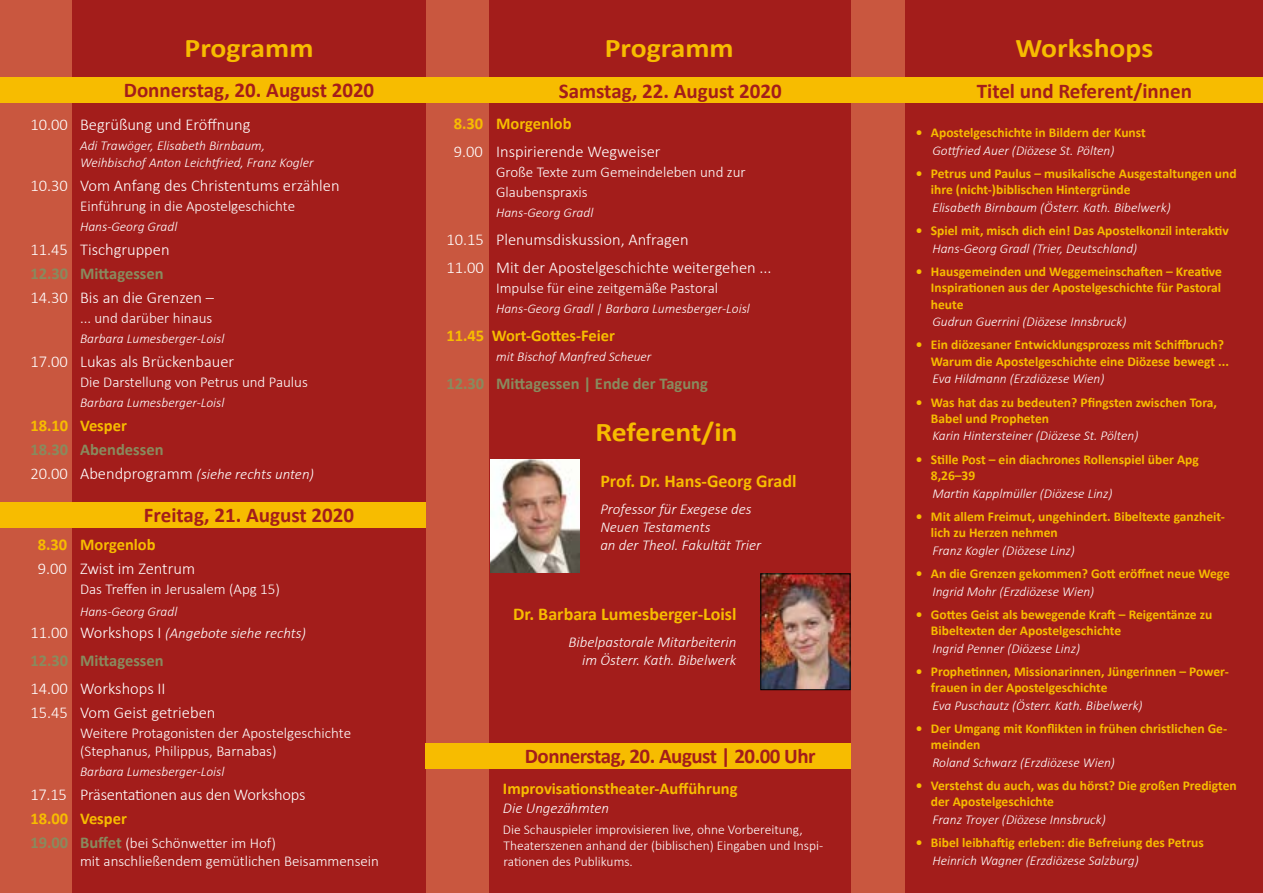
<style>
.page{position:relative;width:1263px;height:893px;background:#c9573f}
.page>*{position:absolute;margin:0;border:0;box-sizing:border-box;transform-origin:0 0}
.t1{font:700 27px "Calibri";color:#f7bc00;scale:1.1 1}
.t2{font:700 21px "Calibri";color:#a31d1b}
.t3{font:700 21px "Calibri";letter-spacing:-.025em;color:#a31d1b}
.t4{font:700 18px "Calibri";color:#f7bc00}
.t5{font:300 16.5px/24px "Calibri";color:#fff}
.t6{font:700 16.5px "Calibri";color:#f7bc00}
.t7{font:700 16.5px "Calibri";color:#888b5e}
.t8{font:300 15px/18px "Calibri";color:#fff}
.t9{font:italic 300 15px/18px "Calibri";color:#fff}
.t10{font:700 13.5px/16.2px "Calibri";color:#f7bc00}
.t11{font:italic 300 13.5px/17.1px "Calibri";color:#fff}
.t12{font:300 13.5px/16.2px "Calibri";color:#fff}
.s1{font-weight:700;color:#888b5e}
.s2{font-style:italic;font-size:15px}
.s3{font-style:normal;font-size:16.5px}
.s4{font-weight:700;font-size:16.5px;color:#888b5e}
</style>
<div class="page">
<div style="left:72px;top:0;width:354px;height:893px;background:#a31d1b"></div>
<div style="left:489px;top:0;width:361px;height:893px;background:#a31d1b"></div>
<div style="left:906px;top:0;width:357px;height:893px;background:#a31d1b"></div>
<div style="left:0;top:77px;width:1263px;height:26px;background:#f7bc00"></div>
<div style="left:0;top:503px;width:425px;height:25px;background:#f7bc00"></div>
<img style="left:763px;top:576px;width:85px;height:112px">
<div style="left:761px;top:574px;width:89px;height:116px;border:1px solid #000"></div>
<img style="left:490px;top:459px;width:89px;height:113px">
<div style="left:425px;top:744px;width:425px;height:25px;background:#f7bc00"></div>
<h1 class="t1" style="left:185px;top:29px;width:119px">Programm</h1>
<h1 class="t1" style="left:605px;top:29px;width:119px">Programm</h1>
<h1 class="t1" style="left:1015px;top:29px;width:127px">Workshops</h1>
<h2 class="t2" style="left:124px;top:76px;width:252px">Donnerstag, 20. August 2020</h2>
<h2 class="t2" style="left:559px;top:76px;width:225px">Samstag, 22. August 2020</h2>
<h2 class="t2" style="left:977px;top:76px;width:217px">Titel und Referent/innen</h2>
<p class="t5" style="left:30px;top:112px;width:222px">10.00 Begrüßung und Eröffnung</p>
<p class="t11" style="left:80px;top:137px;width:235px">Adi Trawöger, Elisabeth Birnbaum,<br>Weihbischof Anton Leichtfried, Franz Kogler</p>
<p class="t5" style="left:30px;top:174px;width:311px">10.30 Vom Anfang des Christentums erzählen</p>
<p class="t8" style="left:80px;top:197px;width:217px">Einführung in die Apostelgeschichte</p>
<p class="t11" style="left:80px;top:218px;width:99px">Hans-Georg Gradl</p>
<p class="t5" style="left:30px;top:238px;width:141px">11.45 Tischgruppen</p>
<p class="t7" style="left:30px;top:262px;width:135px">12.30 Mittagessen</p>
<p class="t5" style="left:30px;top:286px;width:185px">14.30 Bis an die Grenzen –</p>
<p class="t8" style="left:80px;top:309px;width:134px">... und darüber hinaus</p>
<p class="t11" style="left:80px;top:330px;width:146px">Barbara Lumesberger-Loisl</p>
<p class="t5" style="left:30px;top:349px;width:205px">17.00 Lukas als Brückenbauer</p>
<p class="t8" style="left:80px;top:373px;width:229px">Die Darstellung von Petrus und Paulus</p>
<p class="t11" style="left:80px;top:393px;width:146px">Barbara Lumesberger-Loisl</p>
<p class="t6" style="left:30px;top:413px;width:98px">18.10 Vesper</p>
<p class="t5" style="left:30px;top:437px;width:285px"><span class="s1">18.30 Abendessen<br></span>20.00 Abendprogramm <span class="s2">(siehe rechts unten)</span></p>
<h2 class="t2" style="left:144px;top:500px;width:212px">Freitag, 21. August 2020</h2>
<p class="t6" style="left:38px;top:533px;width:119px">8.30 Morgenlob</p>
<p class="t5" style="left:38px;top:556px;width:159px">9.00 Zwist im Zentrum</p>
<p class="t8" style="left:80px;top:580px;width:201px">Das Treffen in Jerusalem (Apg 15)</p>
<p class="t11" style="left:80px;top:603px;width:99px">Hans-Georg Gradl</p>
<p class="t9" style="left:30px;top:624px;width:277px"><span class="s3">11.00 Workshops I</span> (Angebote siehe rechts)</p>
<p class="t7" style="left:30px;top:649px;width:135px">12.30 Mittagessen</p>
<p class="t5" style="left:30px;top:677px;width:187px">14.00 Workshops II<br>15.45 Vom Geist getrieben</p>
<p class="t8" style="left:80px;top:724px;width:272px">Weitere Protagonisten der Apostelgeschichte (Stephanus, Philippus, Barnabas)</p>
<p class="t11" style="left:80px;top:763px;width:146px">Barbara Lumesberger-Loisl</p>
<p class="t5" style="left:30px;top:782px;width:277px">17.15 Präsentationen aus den Workshops</p>
<p class="t6" style="left:30px;top:807px;width:98px">18.00 Vesper</p>
<p class="t8" style="left:80px;top:834px;width:300px;text-indent:-50px"><span class="s4">19.00 Buffet</span> (bei Schönwetter im Hof)<br>mit anschließendem gemütlichen Beisammensein</p>
<p class="t6" style="left:454px;top:112px;width:119px">8.30 Morgenlob</p>
<p class="t5" style="left:454px;top:139px;width:208px">9.00 Inspirierende Wegweiser</p>
<p class="t8" style="left:496px;top:162px;width:251px;line-height:19.8px">Große Texte zum Gemeindeleben und zur<br>Glaubenspraxis</p>
<p class="t11" style="left:496px;top:203px;width:99px">Hans-Georg Gradl</p>
<p class="t5" style="left:446px;top:225px;width:327px;line-height:28.3px">10.15 Plenumsdiskussion, Anfragen<br>11.00 Mit der Apostelgeschichte weitergehen ...</p>
<p class="t8" style="left:496px;top:279px;width:223px">Impulse für eine zeitgemäße Pastoral</p>
<p class="t11" style="left:496px;top:300px;width:255px">Hans-Georg Gradl | Barbara Lumesberger-Loisl</p>
<p class="t6" style="left:446px;top:324px;width:170px">11.45 Wort-Gottes-Feier</p>
<p class="t11" style="left:496px;top:348px;width:157px">mit Bischof Manfred Scheuer</p>
<p class="t7" style="left:446px;top:372px;width:263px">12.30 Mittagessen | Ende der Tagung</p>
<h1 class="t1" style="left:596px;top:413px;width:131px">Referent/in</h1>
<h3 class="t4" style="left:600px;top:469px;width:198px">Prof. Dr. Hans-Georg Gradl</h3>
<p class="t9" style="left:600px;top:500px;width:162px">Professor für Exegese des<br>Neuen Testaments<br>an der Theol. Fakultät Trier</p>
<h3 class="t4" style="left:513px;top:601px;width:225px">Dr. Barbara Lumesberger-Loisl</h3>
<p class="t9" style="left:568px;top:632px;width:170px;text-align:right">Bibelpastorale Mitarbeiterin im Österr. Kath. Bibelwerk</p>
<h2 class="t3" style="left:525px;top:741px;width:292px">Donnerstag, 20. August | 20.00 Uhr</h2>
<p class="t6" style="left:503px;top:776px;width:236px">Improvisationstheater-Aufführung</p>
<p class="t9" style="left:503px;top:799px;width:108px">Die Ungezähmten</p>
<p class="t12" style="left:503px;top:821px;width:322px">Die Schauspieler improvisieren live, ohne Vorbereitung,<br>Theaterszenen anhand der (biblischen) Eingaben und Inspi&shy;rationen des Publikums.</p>
<p class="t10" style="left:916px;top:124px;width:231px">• Apostelgeschichte in Bildern der Kunst</p>
<p class="t11" style="left:932px;top:142px;width:184px">Gottfried Auer (Diözese St. Pölten)</p>
<p class="t10" style="left:931px;top:165px;width:307px;text-indent:-15px">• Petrus und Paulus – musikalische Ausgestaltungen und ihre (nicht-)biblischen Hintergründe</p>
<p class="t11" style="left:932px;top:199px;width:240px">Elisabeth Birnbaum (Österr. Kath. Bibelwerk)</p>
<p class="t10" style="left:916px;top:222px;width:314px">• Spiel mit, misch dich ein! Das Apostelkonzil interaktiv</p>
<p class="t11" style="left:932px;top:240px;width:206px">Hans-Georg Gradl (Trier, Deutschland)</p>
<p class="t10" style="left:931px;top:263px;width:293px;text-align:justify;text-indent:-15px">• Hausgemeinden und Weggemeinschaften – Kreative Inspirationen aus der Apostelgeschichte für Pastoral heute</p>
<p class="t11" style="left:932px;top:313px;width:196px">Gudrun Guerrini (Diözese Innsbruck)</p>
<p class="t10" style="left:931px;top:337px;width:300px;text-indent:-15px">• Ein diözesaner Entwicklungsprozess mit Schiffbruch?<br>Warum die Apostelgeschichte eine Diözese bewegt ...</p>
<p class="t11" style="left:932px;top:370px;width:174px">Eva Hildmann (Erzdiözese Wien)</p>
<p class="t10" style="left:931px;top:394px;width:288px;text-indent:-15px">• Was hat das zu bedeuten? Pfingsten zwischen Tora,<br>Babel und Propheten</p>
<p class="t11" style="left:932px;top:427px;width:208px">Karin Hintersteiner (Diözese St. Pölten)</p>
<p class="t10" style="left:931px;top:451px;width:270px;text-indent:-15px">• Stille Post – ein diachrones Rollenspiel über Apg<br>8,26–39</p>
<p class="t11" style="left:932px;top:484px;width:182px">Martin Kapplmüller (Diözese Linz)</p>
<p class="t10" style="left:931px;top:508px;width:295px;text-indent:-15px">• Mit allem Freimut, ungehindert. Bibeltexte ganzheit&shy;lich zu Herzen nehmen</p>
<p class="t11" style="left:932px;top:541px;width:144px">Franz Kogler (Diözese Linz)</p>
<p class="t10" style="left:916px;top:565px;width:316px">• An die Grenzen gekommen? Gott eröffnet neue Wege</p>
<p class="t11" style="left:932px;top:582px;width:163px">Ingrid Mohr (Erzdiözese Wien)</p>
<p class="t10" style="left:931px;top:606px;width:283px;text-indent:-15px">• Gottes Geist als bewegende Kraft – Reigentänze zu<br>Bibeltexten der Apostelgeschichte</p>
<p class="t11" style="left:932px;top:639px;width:149px">Ingrid Penner (Diözese Linz)</p>
<p class="t10" style="left:931px;top:663px;width:299px;text-indent:-15px">• Prophetinnen, Missionarinnen, Jüngerinnen – Power&shy;frauen in der Apostelgeschichte</p>
<p class="t11" style="left:932px;top:697px;width:212px">Eva Puschautz (Österr. Kath. Bibelwerk)</p>
<p class="t10" style="left:931px;top:720px;width:298px;text-indent:-15px">• Der Umgang mit Konflikten in frühen christlichen Ge&shy;meinden</p>
<p class="t11" style="left:932px;top:754px;width:184px">Roland Schwarz (Erzdiözese Wien)</p>
<p class="t10" style="left:931px;top:777px;width:307px;text-indent:-15px">• Verstehst du auch, was du hörst? Die großen Predigten der Apostelgeschichte</p>
<p class="t11" style="left:932px;top:811px;width:175px">Franz Troyer (Diözese Innsbruck)</p>
<p class="t10" style="left:916px;top:834px;width:289px">• Bibel leibhaftig erleben: die Befreiung des Petrus</p>
<p class="t11" style="left:932px;top:852px;width:208px">Heinrich Wagner (Erzdiözese Salzburg)</p>
</div>
